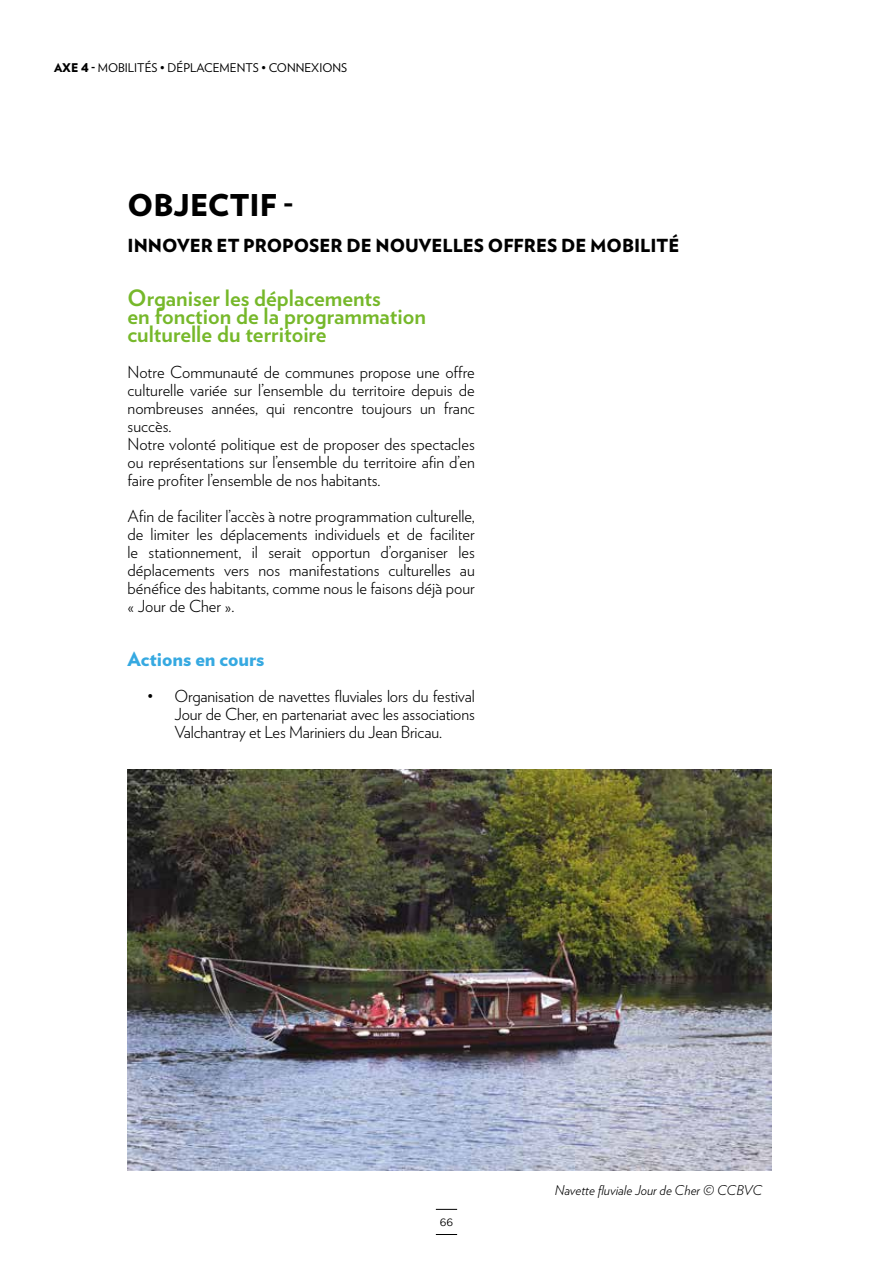
<style>
.page{position:relative;width:893px;height:1263px;background:#fff}
.page>*{position:absolute;margin:0;border:0;box-sizing:border-box;transform-origin:0 0}
.t1{font:900 30px "Verlag";color:#000}
.t2{font:700 22.5px/18px "Verlag";color:#76b82a}
.t3{font:900 19.5px "Verlag";color:#36a9e1}
.t4{font:900 18px "Verlag";color:#000}
.t5{font:300 16.5px/18px "Verlag";color:#000;text-align:justify}
.t6{font:italic 300 13.5px "Verlag";color:#000}
.t7{font:12px "Verlag";color:#000}
.t8{font:10.5px "Gotham";color:#000}
.s1{font-weight:900}
</style>
<div class="page">
<svg style="left:436px;top:1234px;width:21px;height:1px"></svg>
<svg style="left:436px;top:1209px;width:21px;height:1px"></svg>
<img style="left:128px;top:770px;width:643px;height:401px">
<p class="t7" style="left:54px;top:58px;width:295px"><span class="s1">AXE 4 -</span> MOBILITÉS • DÉPLACEMENTS • CONNEXIONS</p>
<h1 class="t1" style="left:128px;top:180px;width:167px">OBJECTIF -</h1>
<p class="t4" style="left:128px;top:231px;width:553px">INNOVER ET PROPOSER DE NOUVELLES OFFRES DE MOBILITÉ</p>
<h2 class="t2" style="left:128px;top:288px;width:300px">Organiser les déplacements<br>en fonction de la programmation culturelle du territoire</h2>
<p class="t5" style="left:128px;top:362px;width:349px;text-align:left">Notre Communauté de communes propose une offre culturelle variée sur l’ensemble du territoire depuis de nombreuses années, qui rencontre toujours un franc succès.<br>Notre volonté politique est de proposer des spectacles ou représentations sur l’ensemble du territoire afin d’en faire profiter l’ensemble de nos habitants.</p>
<p class="t5" style="left:128px;top:506px;width:349px">Afin de faciliter l’accès à notre programmation culturelle, de limiter les déplacements individuels et de faciliter le stationnement, il serait opportun d’organiser les déplacements vers nos manifestations culturelles au bénéfice des habitants, comme nous le faisons déjà pour « Jour de Cher ».</p>
<p class="t3" style="left:128px;top:643px;width:138px">Actions en cours</p>
<p class="t5" style="left:174px;top:686px;width:302px;text-indent:-27px">• Organisation de navettes fluviales lors du festival Jour de Cher, en partenariat avec les associations Valchantray et Les Mariniers du Jean Bricau.</p>
<p class="t8" style="left:440px;top:1216px;width:15px">66</p>
<p class="t6" style="left:555px;top:1180px;width:209px">Navette fluviale Jour de Cher © CCBVC</p>
</div>
